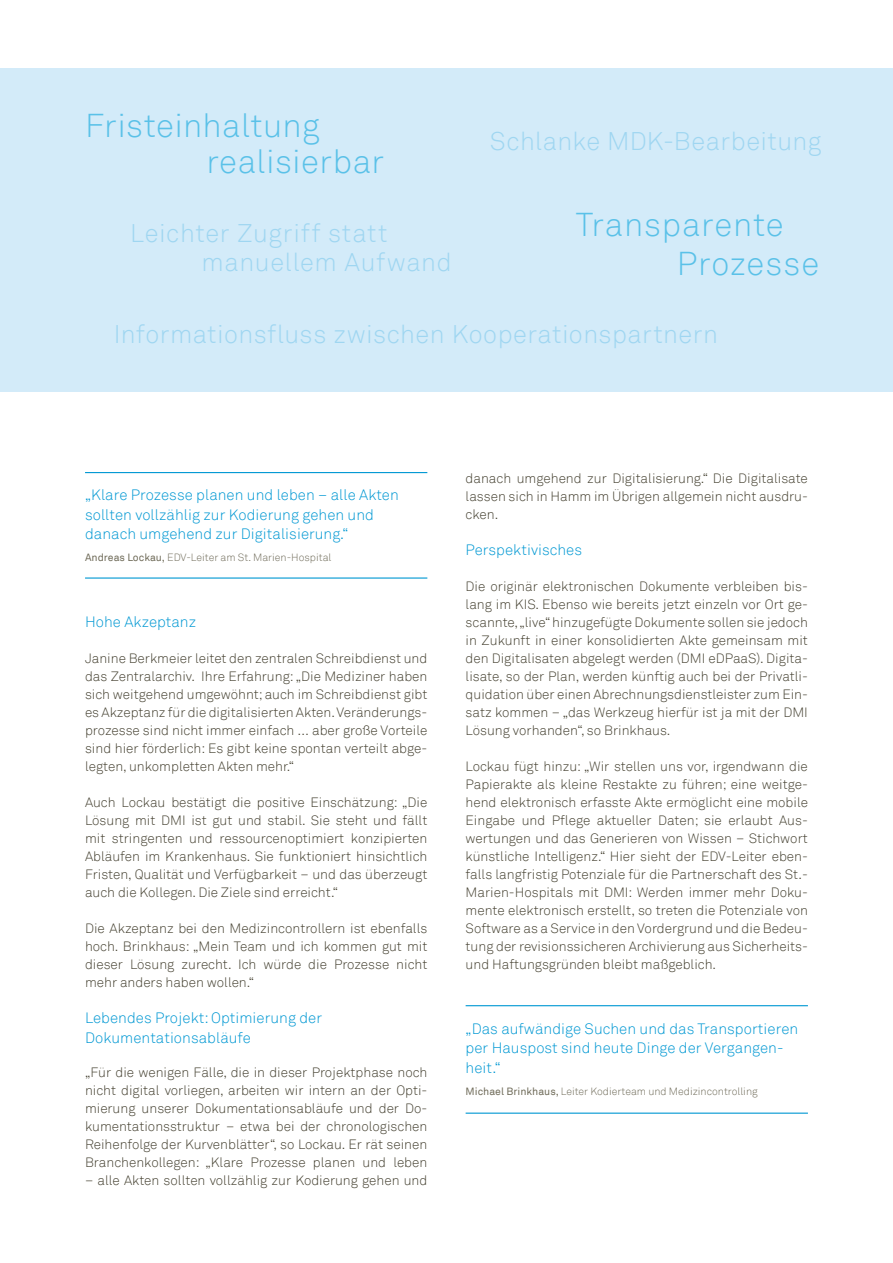
<style>
.page{position:relative;width:893px;height:1263px;background:#fff}
.page>*{position:absolute;margin:0;border:0;box-sizing:border-box;transform-origin:0 0}
.t1{font:300 33px/36px "Akkurat";letter-spacing:.015em;color:#5ac1e8}
.t2{font:300 25.5px/28.5px "Akkurat";letter-spacing:.02em;color:#9fd6f1}
.t3{font:300 15px/19.5px "Akkurat";letter-spacing:.005em;color:#0098d3}
.t4{font:300 13.5px/18px "Akkurat";color:#454131;text-align:justify}
.t5{font:300 10.5px "Akkurat";color:#706c5a}
.s1{font-weight:400}
</style>
<div class="page">
<div style="left:0;top:68px;width:893px;height:323px;background:#d3ebf9"></div>
<hr style="left:85px;top:472px;width:342px;height:1px;background:#0098d3">
<hr style="left:85px;top:577px;width:342px;height:2px;background:#0098d3">
<hr style="left:466px;top:1005px;width:342px;height:1px;background:#0098d3">
<hr style="left:466px;top:1112px;width:342px;height:2px;background:#0098d3">
<h1 class="t1" style="left:206px;top:109px;width:179px;text-indent:-121px">Fristeinhaltung realisierbar</h1>
<h2 class="t2" style="left:490px;top:128px;width:333px">Schlanke MDK-Bearbeitung</h2>
<h2 class="t2" style="left:202px;top:219px;width:252px;text-indent:-72px">Leichter Zugriff statt manuellem Aufwand</h2>
<h1 class="t1" style="left:677px;top:205px;width:144px;line-height:39.6px;text-indent:-101px">Transparente<br>Prozesse</h1>
<h2 class="t2" style="left:114px;top:320px;width:606px">Informationsfluss zwischen Kooperationspartnern</h2>
<p class="t3" style="left:85px;top:485px;width:315px">„Klare Prozesse planen und leben – alle Akten sollten vollzählig zur Kodierung gehen und danach umgehend zur Digitalisierung.“</p>
<p class="t5" style="left:85px;top:551px;width:248px"><span class="s1">Andreas Lockau,</span> EDV-Leiter am St. Marien-Hospital</p>
<p class="t3" style="left:85px;top:612px;width:113px">Hohe Akzeptanz</p>
<p class="t4" style="left:85px;top:650px;width:344px">Janine Berkmeier leitet den zentralen Schreibdienst und das Zentralarchiv. Ihre Erfahrung: „Die Mediziner haben sich weitgehend umgewöhnt; auch im Schreibdienst gibt es Akzeptanz für die digitalisierten Akten. Veränderungs&shy;prozesse sind nicht immer einfach … aber große Vorteile sind hier förderlich: Es gibt keine spontan verteilt abge&shy;legten, unkompletten Akten mehr.“</p>
<p class="t4" style="left:85px;top:794px;width:344px">Auch Lockau bestätigt die positive Einschätzung: „Die Lösung mit DMI ist gut und stabil. Sie steht und fällt mit stringenten und ressourcenoptimiert konzipierten Abläufen im Krankenhaus. Sie funktioniert hinsichtlich Fristen, Qualität und Verfügbarkeit – und das überzeugt auch die Kollegen. Die Ziele sind erreicht.“</p>
<p class="t4" style="left:85px;top:920px;width:344px">Die Akzeptanz bei den Medizincontrollern ist ebenfalls hoch. Brinkhaus: „Mein Team und ich kommen gut mit dieser Lösung zurecht. Ich würde die Prozesse nicht mehr anders haben wollen.“</p>
<p class="t3" style="left:85px;top:1008px;width:239px">Lebendes Projekt: Optimierung der<br>Dokumentationsabläufe</p>
<p class="t4" style="left:85px;top:1064px;width:344px">„Für die wenigen Fälle, die in dieser Projektphase noch nicht digital vorliegen, arbeiten wir intern an der Opti&shy;mierung unserer Dokumentationsabläufe und der Do&shy;kumentationsstruktur – etwa bei der chronologischen Reihenfolge der Kurvenblätter“, so Lockau. Er rät seinen Branchenkollegen: „Klare Prozesse planen und leben</p>
<p class="t4" style="left:85px;top:1172px;width:344px">– alle Akten sollten vollzählig zur Kodierung gehen und</p>
<p class="t4" style="left:466px;top:470px;width:344px">danach umgehend zur Digitalisierung.“ Die Digitalisate lassen sich in Hamm im Übrigen allgemein nicht ausdru&shy;cken.</p>
<p class="t3" style="left:466px;top:540px;width:118px">Perspektivisches</p>
<p class="t4" style="left:466px;top:578px;width:344px">Die originär elektronischen Dokumente verbleiben bis&shy;lang im KIS. Ebenso wie bereits jetzt einzeln vor Ort ge&shy;scannte, „live“ hinzugefügte Dokumente sollen sie jedoch in Zukunft in einer konsolidierten Akte gemeinsam mit den Digitalisaten abgelegt werden (DMI eDPaaS). Digita&shy;lisate, so der Plan, werden künftig auch bei der Privatli&shy;quidation über einen Abrechnungsdienstleister zum Ein&shy;satz kommen – „das Werkzeug hierfür ist ja mit der DMI Lösung vorhanden“, so Brinkhaus.</p>
<p class="t4" style="left:466px;top:758px;width:344px">Lockau fügt hinzu: „Wir stellen uns vor, irgendwann die Papierakte als kleine Restakte zu führen; eine weitge&shy;hend elektronisch erfasste Akte ermöglicht eine mobile Eingabe und Pflege aktueller Daten; sie erlaubt Aus&shy;wertungen und das Generieren von Wissen – Stichwort künstliche Intelligenz.“ Hier sieht der EDV-Leiter eben&shy;falls langfristig Potenziale für die Partnerschaft des St.- Marien-Hospitals mit DMI: Werden immer mehr Doku&shy;mente elektronisch erstellt, so treten die Potenziale von Software as a Service in den Vordergrund und die Bedeu&shy;tung der revisionssicheren Archivierung aus Sicherheits&shy;und Haftungsgründen bleibt maßgeblich.</p>
<p class="t3" style="left:466px;top:1019px;width:334px">„Das aufwändige Suchen und das Transportieren per Hauspost sind heute Dinge der Vergangen&shy;heit.“</p>
<p class="t5" style="left:466px;top:1085px;width:294px"><span class="s1">Michael Brinkhaus,</span> Leiter Kodierteam und Medizincontrolling</p>
</div>
